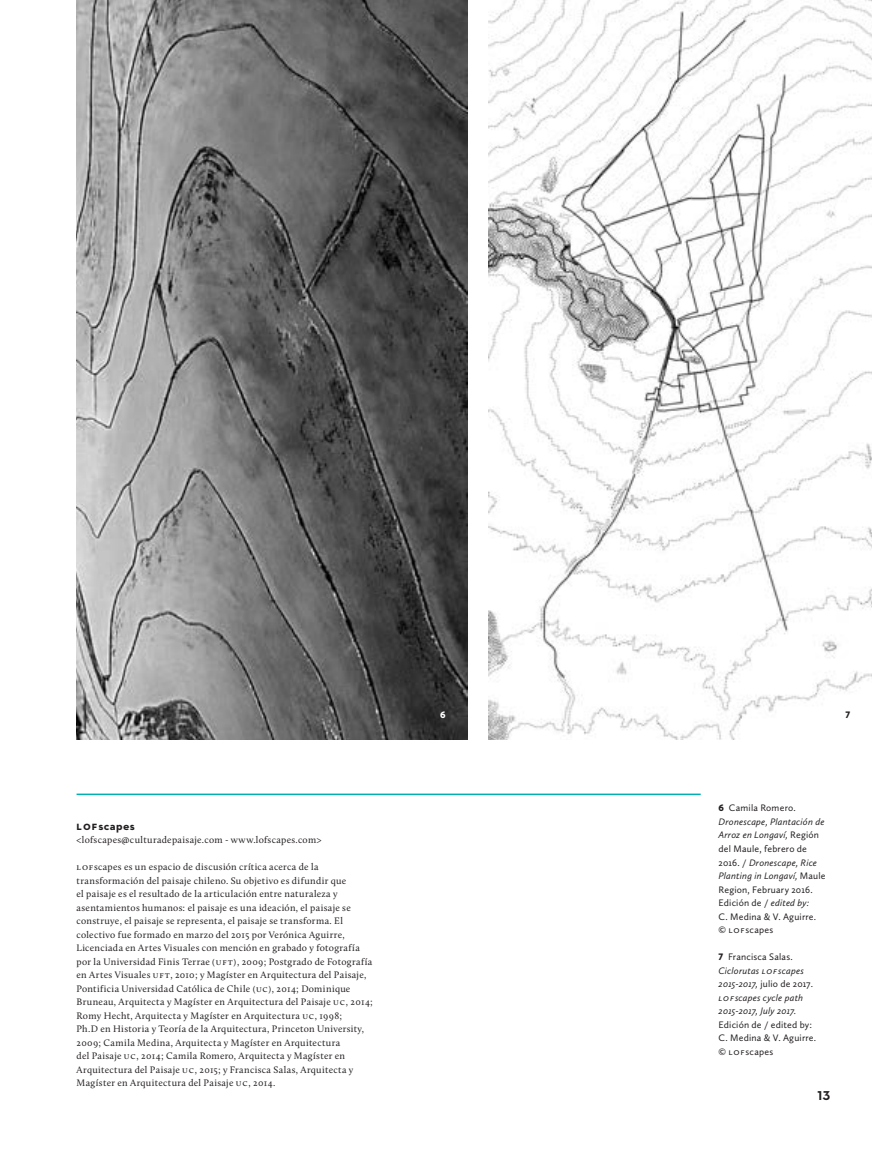
<style>
.page{position:relative;width:872px;height:1149px;background:#fff}
.page>*{position:absolute;margin:0;border:0;box-sizing:border-box;transform-origin:0 0}
.t1{font:700 13.05px "Neutraface 2 Text";color:#231f20}
.Bio_Subtítulo{font:700 12px "Neutraface 2 Text";color:#231f20}
.Biografía{font:9.75px/13.5px "Calluna";letter-spacing:.03em;color:#231f20}
.Figuras{font:italic 9.75px/13.5px "Calluna Sans";letter-spacing:.02em;color:#231f20}
.Figuras-2{font:9.75px/13.5px "Calluna Sans";letter-spacing:.02em;color:#231f20}
.Email{font:9.75px "Calluna";letter-spacing:.035em;color:#231f20}
.Figuras_Nested{font:900 9.75px "Calluna Sans";color:#fff}
.Figuras_Nested-2{font:900 9.75px "Calluna Sans";color:#231f20}
.s1{font-weight:900;font-style:normal}
.s2{font-style:normal}
.s3{font-style:italic}
</style>
<div class="page">
<img style="left:489px;top:0;width:383px;height:739px">
<img style="left:77px;top:0;width:390px;height:739px">
<hr style="left:77px;top:793px;width:623px;height:1px;background:#00aeb3">
<p class="Bio_Subtítulo" style="left:77px;top:817px;width:60px">lofscapes</p>
<p class="Email" style="left:77px;top:833px;width:247px">&lt;lofscapes@culturadepaisaje.com - www.lofscapes.com&gt;</p>
<p class="Biografía" style="left:77px;top:859px;width:298px">lofscapes es un espacio de discusión crítica acerca de la transformación del paisaje chileno. Su objetivo es difundir que<br>el paisaje es el resultado de la articulación entre naturaleza y asentamientos humanos: el paisaje es una ideación, el paisaje se construye, el paisaje se representa, el paisaje se transforma. El colectivo fue formado en marzo del 2015 por Verónica Aguirre, Licenciada en Artes Visuales con mención en grabado y fotografía por la Universidad Finis Terrae (uft), 2009; Postgrado de Fotografía en Artes Visuales uft, 2010; y Magíster en Arquitectura del Paisaje, Pontificia Universidad Católica de Chile (uc), 2014; Dominique Bruneau, Arquitecta y Magíster en Arquitectura del Paisaje uc, 2014; Romy Hecht, Arquitecta y Magíster en Arquitectura uc, 1998;<br>Ph.D en Historia y Teoría de la Arquitectura, Princeton University, 2009; Camila Medina, Arquitecta y Magíster en Arquitectura<br>del Paisaje uc, 2014; Camila Romero, Arquitecta y Magíster en Arquitectura del Paisaje uc, 2015; y Francisca Salas, Arquitecta y Magíster en Arquitectura del Paisaje uc, 2014.</p>
<p class="Figuras_Nested" style="left:440px;top:708px;width:7px">6</p>
<p class="Figuras_Nested-2" style="left:845px;top:708px;width:6px">7</p>
<p class="Figuras" style="left:718px;top:801px;width:109px"><span class="s1">6</span> <span class="s2">Camila Romero.<br></span>Dronescape, Plantación de<br>Arroz en Longaví, <span class="s2">Región del Maule, febrero de<br>2016. /</span> Dronescape, Rice<br>Planting in Longaví, <span class="s2">Maule<br>Region, February 2016.</span></p>
<p class="Figuras-2" style="left:718px;top:895px;width:99px">Edición de / <span class="s3">edited by:<br></span>C. Medina &amp; V. Aguirre.</p>
<p class="Figuras-2" style="left:718px;top:922px;width:56px">© L of scapes</p>
<p class="Figuras" style="left:718px;top:949px;width:96px"><span class="s1">7</span> <span class="s2">Francisca Salas.<br></span>Ciclorutas Lofscapes<br>2015-2017, <span class="s2">julio de 2017.<br></span>Lofscapes cycle path<br>2015-2017, July 2017.</p>
<p class="Figuras-2" style="left:718px;top:1017px;width:99px">Edición de / edited by:<br>C. Medina &amp; V. Aguirre.</p>
<p class="Figuras-2" style="left:718px;top:1044px;width:56px">© L of scapes</p>
<h1 class="t1" style="left:817px;top:1086px;width:14px">13</h1>
</div>
